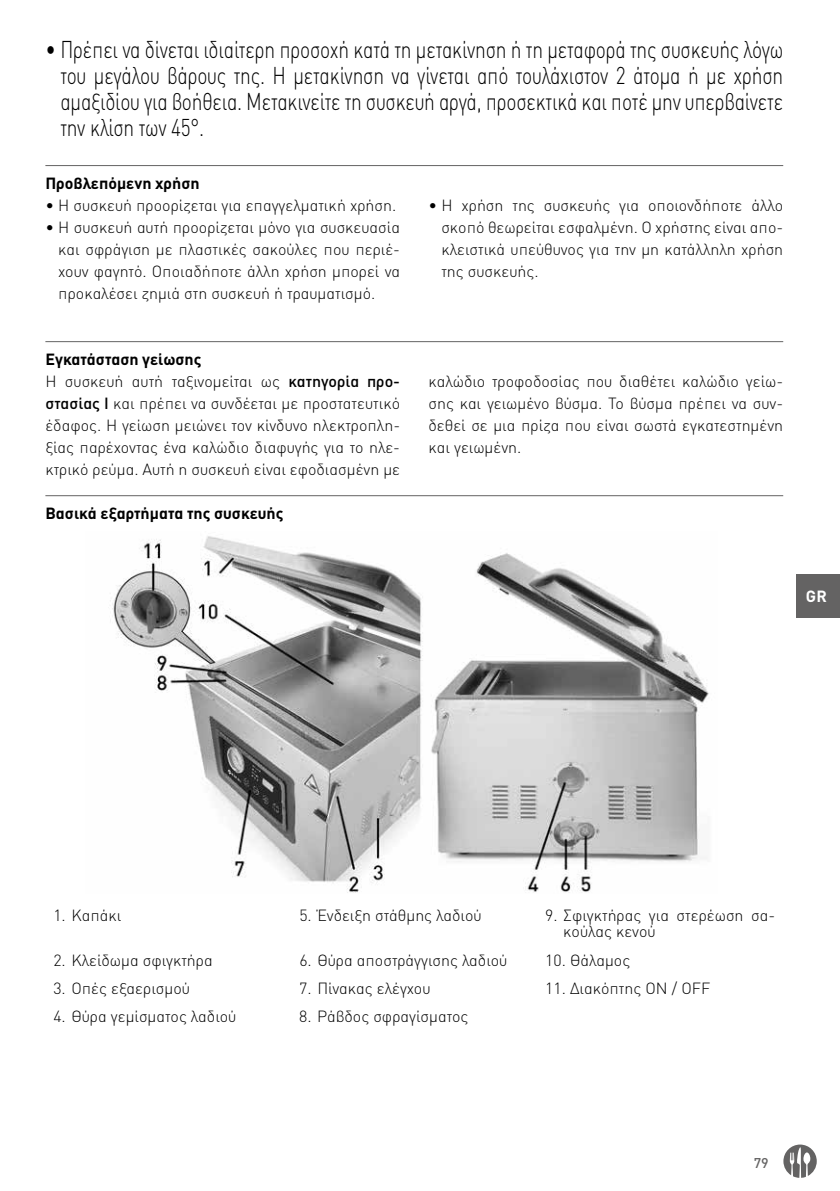
<style>
.page{position:relative;width:840px;height:1191px;background:#fff}
.page>*{position:absolute;margin:0;border:0;box-sizing:border-box;transform-origin:0 0}
.t1{font:300 24px/26px "DIN Pro";letter-spacing:-.01em;color:#000;text-align:justify;scale:.8 1}
.t2{font:300 16px/22px "DIN Pro";color:#000;text-align:justify}
.t3{font:700 16px "DIN Pro";color:#000}
.t4{font:700 16px "DIN Pro";color:#fff}
.t5{font:500 14px "DIN Pro";color:#646363}
.s1{font-weight:700}
.s2{font-weight:500}
</style>
<div class="page">
<div style="left:796px;top:574px;width:43px;height:43px;background:#646363"></div>
<svg style="left:783px;top:1144px;width:33px;height:33px"></svg>
<hr style="left:45px;top:165px;width:737px;height:1px;background:#646363">
<hr style="left:45px;top:341px;width:737px;height:1px;background:#646363">
<hr style="left:45px;top:495px;width:737px;height:1px;background:#646363">
<img style="left:110px;top:536px;width:599px;height:357px">
<p class="t1" style="left:60px;top:35px;width:904px;text-indent:-15px">• Πρέπει να δίνεται ιδιαίτερη προσοχή κατά τη μετακίνηση ή τη μεταφορά της συσκευής λόγω του μεγάλου βάρους της. Η μετακίνηση να γίνεται από τουλάχιστον 2 άτομα ή με χρήση αμαξιδίου για βοήθεια. Μετακινείτε τη συσκευή αργά, προσεκτικά και ποτέ μην υπερβαίνετε την κλίση των 45°.</p>
<p class="t3" style="left:45px;top:170px;width:156px">Προβλεπόμενη χρήση</p>
<p class="t2" style="left:45px;top:193px;width:352px">• Η συσκευή προορίζεται για επαγγελματική χρήση.</p>
<p class="t2" style="left:58px;top:215px;width:343px;text-indent:-13px">• Η συσκευή αυτή προορίζεται μόνο για συσκευασία και σφράγιση με πλαστικές σακούλες που περιέ&shy;χουν φαγητό. Οποιαδήποτε άλλη χρήση μπορεί να προκαλέσει ζημιά στη συσκευή ή τραυματισμό.</p>
<p class="t2" style="left:45px;top:347px;width:356px;text-align:left"><span class="s1">Εγκατάσταση γείωσης<br></span>Η συσκευή αυτή ταξινομείται ως <span class="s2">κατηγορία προ&shy;στασίας Ι</span> και πρέπει να συνδέεται με προστατευτικό έδαφος. Η γείωση μειώνει τον κίνδυνο ηλεκτροπλη&shy;ξίας παρέχοντας ένα καλώδιο διαφυγής για το ηλε&shy;κτρικό ρεύμα. Αυτή η συσκευή είναι εφοδιασμένη με</p>
<p class="t3" style="left:45px;top:500px;width:239px">Βασικά εξαρτήματα της συσκευής</p>
<p class="t2" style="left:441px;top:193px;width:343px;text-indent:-13px">• Η χρήση της συσκευής για οποιονδήποτε άλλο σκοπό θεωρείται εσφαλμένη. Ο χρήστης είναι απο&shy;κλειστικά υπεύθυνος για την μη κατάλληλη χρήση της συσκευής.</p>
<p class="t2" style="left:428px;top:369px;width:356px">καλώδιο τροφοδοσίας που διαθέτει καλώδιο γείω&shy;σης και γειωμένο βύσμα. Το βύσμα πρέπει να συν&shy;δεθεί σε μια πρίζα που είναι σωστά εγκατεστημένη και γειωμένη.</p>
<p class="t4" style="left:805px;top:583px;width:22px">GR</p>
<p class="t2" style="left:53px;top:903px;width:70px">1. Καπάκι</p>
<p class="t2" style="left:299px;top:903px;width:184px">5. Ένδειξη στάθμης λαδιού</p>
<p class="t2" style="left:563px;top:906px;width:213px;line-height:16px;text-indent:-18px">9. Σφιγκτήρας για στερέωση σα&shy;κούλας κενού</p>
<p class="t2" style="left:53px;top:948px;width:161px">2. Κλείδωμα σφιγκτήρα</p>
<p class="t2" style="left:299px;top:948px;width:209px">6. Θύρα αποστράγγισης λαδιού</p>
<p class="t2" style="left:545px;top:948px;width:86px">10. Θάλαμος</p>
<p class="t2" style="left:53px;top:976px;width:138px">3. Οπές εξαερισμού</p>
<p class="t2" style="left:299px;top:976px;width:133px">7. Πίνακας ελέγχου</p>
<p class="t2" style="left:545px;top:976px;width:166px">11. Διακόπτης ON / OFF</p>
<p class="t2" style="left:53px;top:1004px;width:184px">4. Θύρα γεμίσματος λαδιού</p>
<p class="t2" style="left:299px;top:1004px;width:170px">8. Ράβδος σφραγίσματος</p>
<p class="t5" style="left:753px;top:1151px;width:16px">79</p>
</div>
